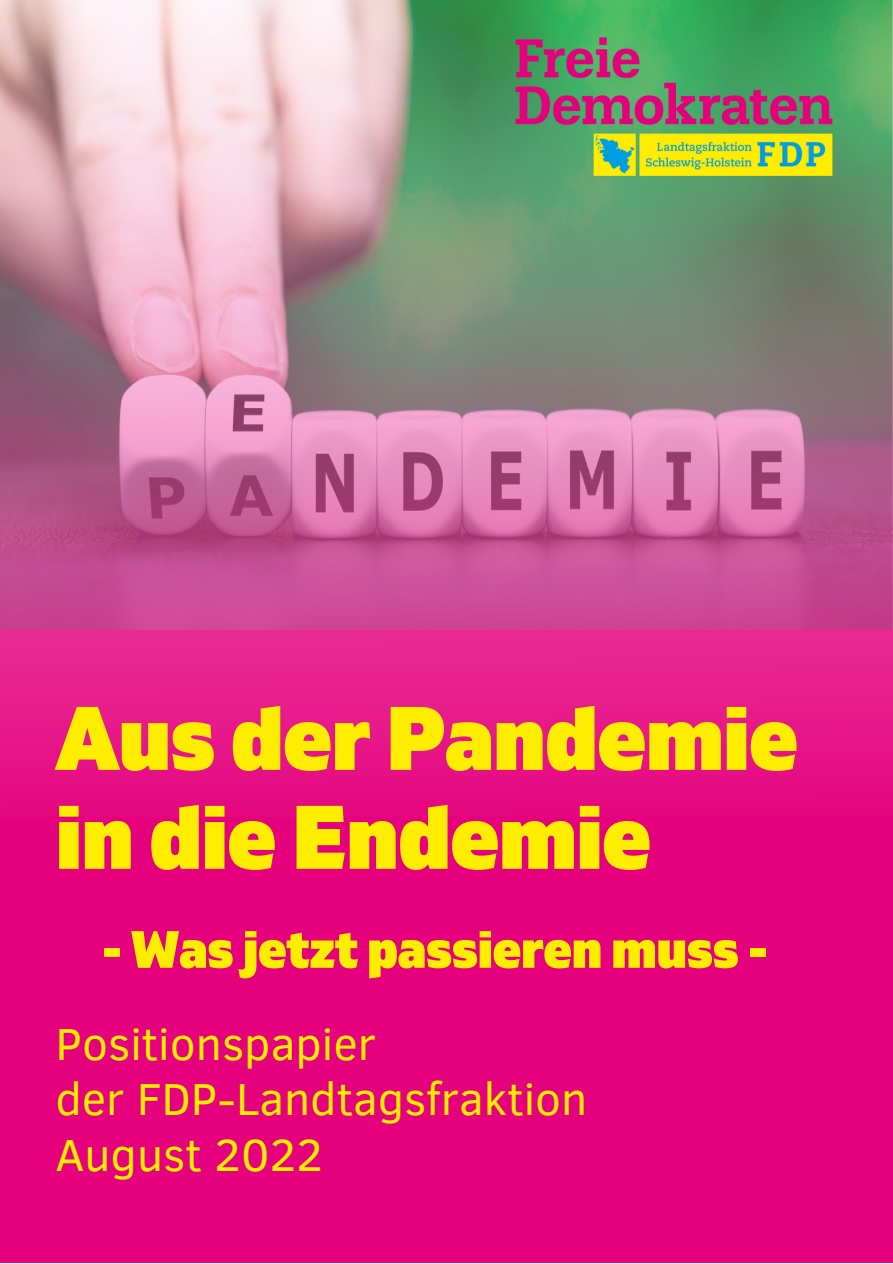
<style>
.page{position:relative;width:893px;height:1264px;background:#fff}
.page>*{position:absolute;margin:0;border:0;box-sizing:border-box;transform-origin:0 0}
.t1{font:900 89.85px/98.9px "Gilam";letter-spacing:-.01em;color:#ffed00}
.t2{font:900 52.5px "Gilam";letter-spacing:-.01em;color:#ffed00}
.t3{font:46.05px/55.1px "Clear Sans";color:#ffed00}
</style>
<div class="page">
<div style="left:0;top:630px;width:892px;height:632px;background:#e5007d"></div>
<img style="left:0;top:0;width:892px;height:801px">
<img style="left:498px;top:28px;width:351px;height:157px">
<h1 class="t1" style="left:55px;top:692px;width:744px">Aus der Pandemie in die Endemie</h1>
<p class="t2" style="left:102px;top:918px;width:666px">- Was jetzt passieren muss -</p>
<p class="t3" style="left:55px;top:1014px;width:533px">Positionspapier<br>der FDP-Landtagsfraktion<br>August 2022</p>
</div>
